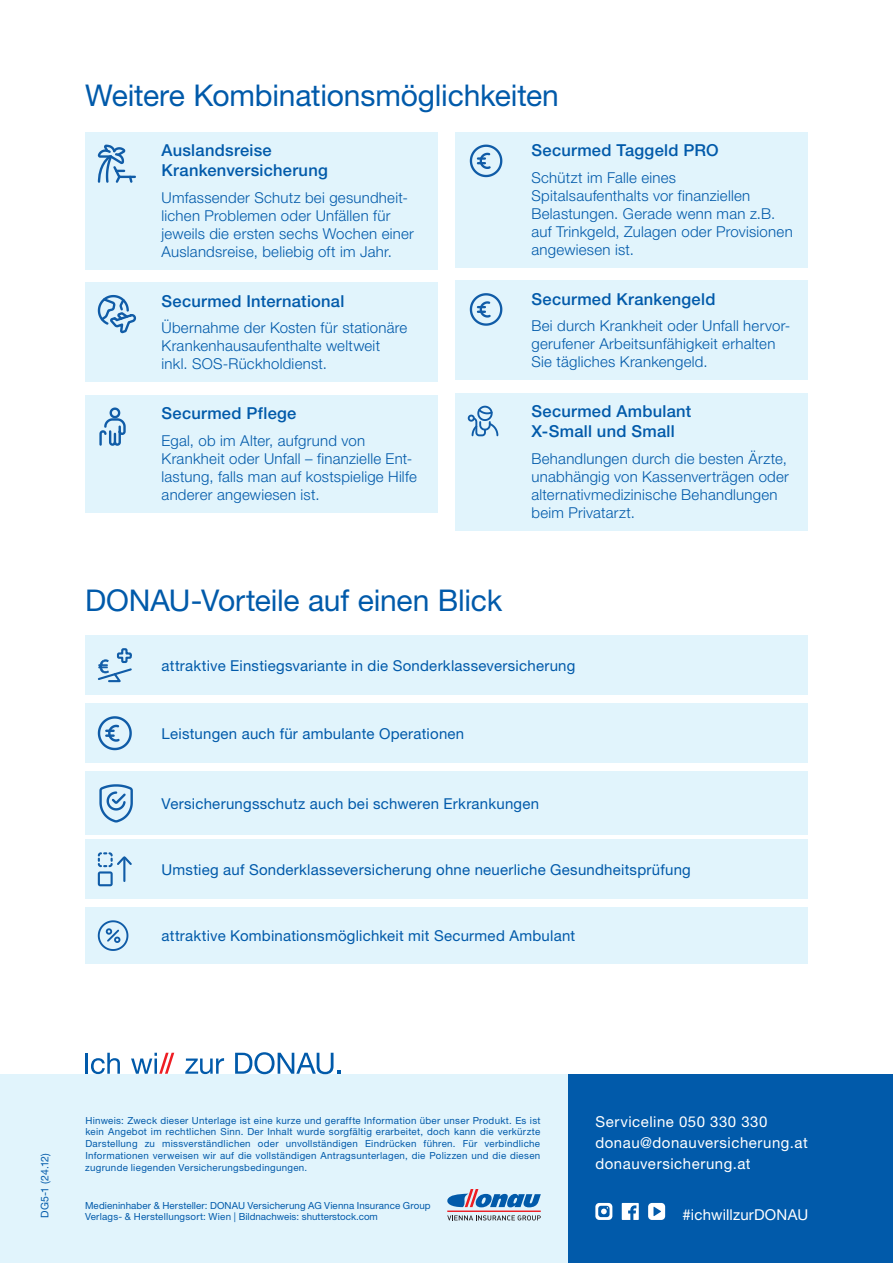
<style>
.page{position:relative;width:893px;height:1263px;background:#fff}
.page>*{position:absolute;margin:0;border:0;box-sizing:border-box;transform-origin:0 0}
.t1{font:30px "Helvetica Neue LT Pro";letter-spacing:-.005em;color:#015aaa}
.t2{font:500 16.5px/19.8px "Helvetica Neue LT Pro";letter-spacing:.015em;color:#015aaa}
.t3{font:300 15px/18px "Helvetica Neue LT Pro";letter-spacing:.015em;color:#015aaa}
.t4{font:15px "Helvetica Neue LT Pro";letter-spacing:.015em;color:#015aaa}
.t5{font:15px/21px "Helvetica Neue LT Pro";letter-spacing:.035em;color:#fff}
.t6{font:15px "Helvetica Neue LT Pro";letter-spacing:.015em;color:#fff}
.t7{font:10.5px "Helvetica Neue LT Pro";color:#015aaa}
.t8{font:9.75px/11.7px "Helvetica Neue LT Pro";letter-spacing:.015em;color:#015aaa;text-align:justify}
</style>
<div class="page">
<div style="left:0;top:1074px;width:570px;height:189px;background:#e1f4fc"></div>
<hr style="left:85px;top:1053px;width:3px;height:21px;background:#015aaa">
<svg style="left:91px;top:1053px;width:29px;height:21px"></svg>
<svg style="left:185px;top:1058px;width:39px;height:16px"></svg>
<svg style="left:235px;top:1052px;width:105px;height:22px"></svg>
<svg style="left:131px;top:1053px;width:43px;height:21px"></svg>
<div style="left:568px;top:1074px;width:325px;height:189px;background:#015aaa"></div>
<svg style="left:447px;top:1189px;width:94px;height:18px"></svg>
<hr style="left:447px;top:1210px;width:94px;height:2px;background:#ee1d23">
<svg style="left:447px;top:1215px;width:94px;height:5px"></svg>
<svg style="left:648px;top:1203px;width:17px;height:17px"></svg>
<svg style="left:622px;top:1203px;width:17px;height:17px"></svg>
<svg style="left:595px;top:1203px;width:17px;height:17px"></svg>
<div style="left:85px;top:635px;width:723px;height:60px;background:#e1f4fc"></div>
<svg style="left:98px;top:648px;width:34px;height:34px"></svg>
<div style="left:85px;top:703px;width:723px;height:60px;background:#e1f4fc"></div>
<svg style="left:98px;top:716px;width:34px;height:34px"></svg>
<div style="left:85px;top:771px;width:723px;height:64px;background:#e1f4fc"></div>
<svg style="left:99px;top:784px;width:34px;height:38px"></svg>
<div style="left:85px;top:839px;width:723px;height:60px;background:#e1f4fc"></div>
<svg style="left:98px;top:852px;width:34px;height:34px"></svg>
<div style="left:85px;top:907px;width:723px;height:57px;background:#e1f4fc"></div>
<svg style="left:98px;top:920px;width:30px;height:31px"></svg>
<div style="left:85px;top:132px;width:353px;height:137px;background:#e1f4fc"></div>
<svg style="left:98px;top:145px;width:38px;height:38px"></svg>
<div style="left:455px;top:132px;width:353px;height:136px;background:#e1f4fc"></div>
<svg style="left:470px;top:145px;width:32px;height:32px"></svg>
<div style="left:85px;top:282px;width:353px;height:100px;background:#e1f4fc"></div>
<svg style="left:98px;top:295px;width:38px;height:38px"></svg>
<div style="left:455px;top:280px;width:353px;height:100px;background:#e1f4fc"></div>
<svg style="left:470px;top:293px;width:32px;height:33px"></svg>
<div style="left:85px;top:395px;width:353px;height:118px;background:#e1f4fc"></div>
<svg style="left:99px;top:407px;width:27px;height:39px"></svg>
<div style="left:455px;top:393px;width:353px;height:138px;background:#e1f4fc"></div>
<svg style="left:468px;top:406px;width:30px;height:30px"></svg>
<h1 class="t1" style="left:85px;top:77px;width:475px">Weitere Kombinationsmöglichkeiten</h1>
<p class="t2" style="left:162px;top:140px;width:168px">Auslandsreise<br>Krankenversicherung</p>
<p class="t3" style="left:162px;top:188px;width:254px">Umfassender Schutz bei gesundheit&shy;lichen Problemen oder Unfällen für jeweils die ersten sechs Wochen einer Auslandsreise, beliebig oft im Jahr.</p>
<p class="t2" style="left:162px;top:291px;width:184px">Securmed International</p>
<p class="t3" style="left:162px;top:319px;width:247px">Übernahme der Kosten für stationäre<br>Krankenhausaufenthalte weltweit inkl. SOS-Rückholdienst.</p>
<p class="t2" style="left:162px;top:403px;width:136px">Securmed Pflege</p>
<p class="t3" style="left:162px;top:431px;width:257px">Egal, ob im Alter, aufgrund von Krankheit oder Unfall – finanzielle Ent&shy;lastung, falls man auf kostspielige Hilfe anderer angewiesen ist.</p>
<h1 class="t1" style="left:85px;top:582px;width:419px">DONAU-Vorteile auf einen Blick</h1>
<p class="t2" style="left:531px;top:140px;width:189px">Securmed Taggeld PRO</p>
<p class="t3" style="left:531px;top:168px;width:263px">Schützt im Falle eines<br>Spitalsaufenthalts vor finanziellen<br>Belastungen. Gerade wenn man z.B. auf Trinkgeld, Zulagen oder Provisionen angewiesen ist.</p>
<p class="t2" style="left:531px;top:289px;width:185px">Securmed Krankengeld</p>
<p class="t3" style="left:531px;top:317px;width:260px">Bei durch Krankheit oder Unfall hervor&shy;gerufener Arbeitsunfähigkeit erhalten<br>Sie tägliches Krankengeld.</p>
<p class="t2" style="left:531px;top:401px;width:161px">Securmed Ambulant<br>X-Small und Small</p>
<p class="t3" style="left:531px;top:449px;width:259px">Behandlungen durch die besten Ärzte, unabhängig von Kassenverträgen oder alternativmedizinische Behandlungen beim Privatarzt.</p>
<p class="t4" style="left:162px;top:656px;width:415px">attraktive Einstiegsvariante in die Sonderklasseversicherung</p>
<p class="t4" style="left:162px;top:724px;width:304px">Leistungen auch für ambulante Operationen</p>
<p class="t4" style="left:162px;top:794px;width:379px">Versicherungsschutz auch bei schweren Erkrankungen</p>
<p class="t4" style="left:162px;top:860px;width:531px">Umstieg auf Sonderklasseversicherung ohne neuerliche Gesundheitsprüfung</p>
<p class="t4" style="left:162px;top:926px;width:415px">attraktive Kombinationsmöglichkeit mit Securmed Ambulant</p>
<p class="t7" style="left:38px;top:1218px;width:66px;rotate:-90deg">DG5-1 (24.12)</p>
<p class="t8" style="left:85px;top:1114px;width:457px">Hinweis: Zweck dieser Unterlage ist eine kurze und geraffte Information über unser Produkt. Es ist kein Angebot im rechtlichen Sinn. Der Inhalt wurde sorgfältig erarbeitet, doch kann die verkürzte Darstellung zu missverständlichen oder unvollständigen Eindrücken führen. Für verbindliche Informationen verweisen wir auf die vollständigen Antragsunterlagen, die Polizzen und die diesen zugrunde liegenden Versicherungsbedingungen.</p>
<p class="t5" style="left:595px;top:1111px;width:214px">Serviceline 050 330 330 donau@donauversicherung.at donauversicherung.at</p>
<p class="t6" style="left:683px;top:1205px;width:127px">#ichwillzurDONAU</p>
<p class="t8" style="left:85px;top:1199px;width:347px">Medieninhaber &amp; Hersteller: DONAU Versicherung AG Vienna Insurance Group</p>
<p class="t8" style="left:85px;top:1211px;width:294px">Verlags- &amp; Herstellungsort: Wien | Bildnachweis: shutterstock.com</p>
</div>
